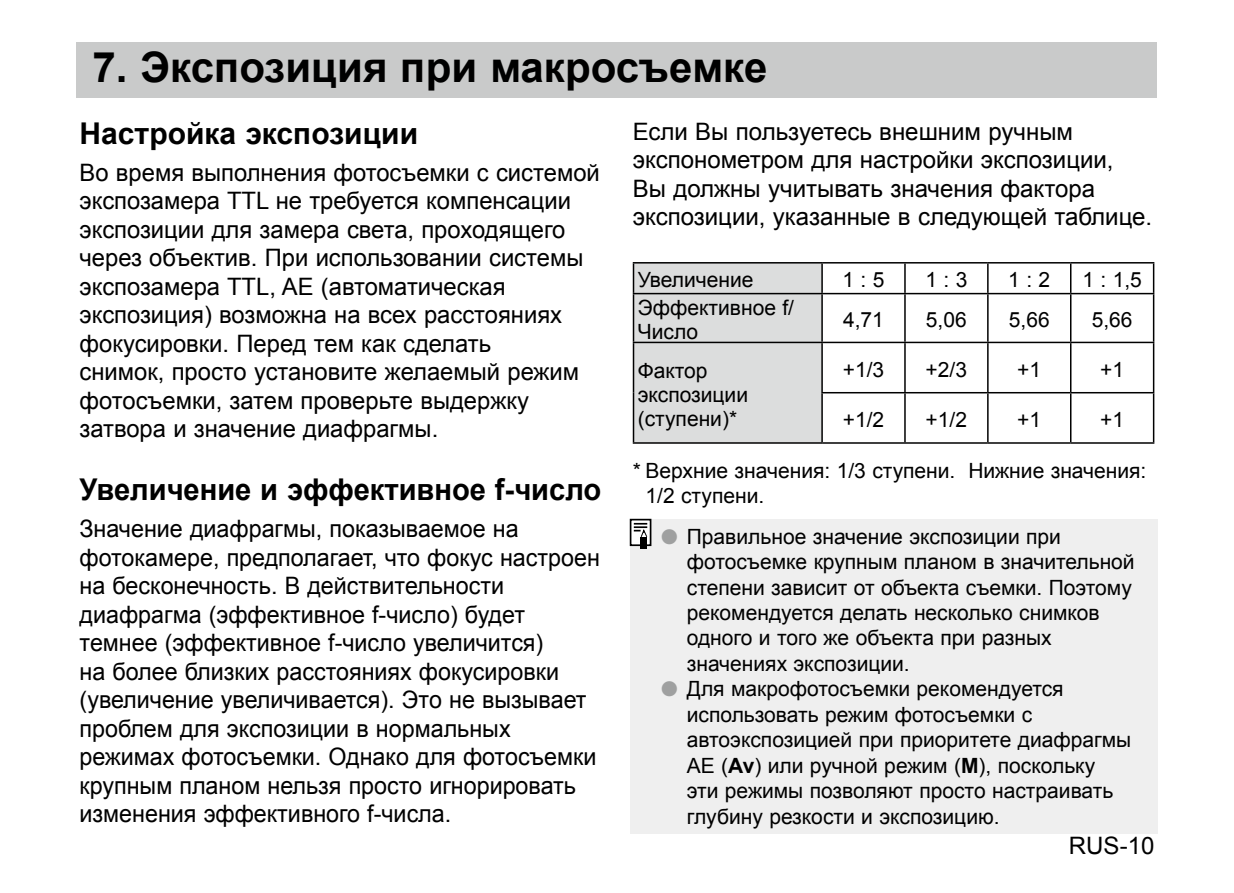
<style>
.page{position:relative;width:1234px;height:893px;background:#fff}
.page>*{position:absolute;margin:0;border:0;box-sizing:border-box;transform-origin:0 0}
.t1{font:700 42px "Arial";color:#000}
.t2{font:700 30px "Arial";color:#000}
.t3{font:24px/28.5px "Arial";color:#000}
.t4{font:21px/25.5px "Arial";color:#000}
.s1{color:#9fa0a0}
.s2{font-weight:700}
</style>
<div class="page">
<div style="left:77px;top:43px;width:1080px;height:55px;background:#c9caca"></div>
<div style="left:629px;top:519px;width:528px;height:314px;background:#efefef"></div>
<div style="left:640px;top:537px;width:7px;height:11px;background:#000"></div>
<svg style="left:629px;top:519px;width:22px;height:28px"></svg>
<hr style="left:904px;top:262px;width:83px;height:2px;background:#000">
<hr style="left:987px;top:262px;width:83px;height:2px;background:#000">
<hr style="left:986px;top:264px;width:2px;height:29px;background:#000">
<hr style="left:1070px;top:262px;width:84px;height:2px;background:#000">
<hr style="left:1069px;top:264px;width:2px;height:29px;background:#000">
<hr style="left:1152px;top:264px;width:2px;height:29px;background:#000">
<hr style="left:904px;top:293px;width:83px;height:1px;background:#000">
<hr style="left:987px;top:293px;width:83px;height:1px;background:#000">
<hr style="left:986px;top:294px;width:2px;height:48px;background:#000">
<hr style="left:1070px;top:293px;width:84px;height:1px;background:#000">
<hr style="left:1069px;top:294px;width:2px;height:48px;background:#000">
<hr style="left:1152px;top:294px;width:2px;height:48px;background:#000">
<hr style="left:904px;top:342px;width:83px;height:1px;background:#000">
<hr style="left:987px;top:342px;width:83px;height:1px;background:#000">
<hr style="left:986px;top:343px;width:2px;height:49px;background:#000">
<hr style="left:1070px;top:342px;width:84px;height:1px;background:#000">
<hr style="left:1069px;top:343px;width:2px;height:49px;background:#000">
<hr style="left:1152px;top:343px;width:2px;height:49px;background:#000">
<hr style="left:904px;top:392px;width:83px;height:1px;background:#000">
<hr style="left:987px;top:392px;width:83px;height:1px;background:#000">
<hr style="left:986px;top:393px;width:2px;height:49px;background:#000">
<hr style="left:1070px;top:392px;width:84px;height:1px;background:#000">
<hr style="left:1069px;top:393px;width:2px;height:49px;background:#000">
<hr style="left:1152px;top:393px;width:2px;height:49px;background:#000">
<hr style="left:904px;top:442px;width:83px;height:2px;background:#000">
<hr style="left:987px;top:442px;width:83px;height:2px;background:#000">
<hr style="left:1070px;top:442px;width:84px;height:2px;background:#000">
<hr style="left:821px;top:262px;width:83px;height:2px;background:#000">
<svg style="left:904px;top:264px;width:1px;height:29px"></svg>
<hr style="left:821px;top:293px;width:83px;height:1px;background:#000">
<hr style="left:904px;top:294px;width:1px;height:48px;background:#000">
<hr style="left:632px;top:262px;width:189px;height:2px;background:#000">
<hr style="left:632px;top:264px;width:2px;height:29px;background:#000">
<hr style="left:632px;top:293px;width:189px;height:1px;background:#000">
<hr style="left:632px;top:294px;width:2px;height:48px;background:#000">
<hr style="left:632px;top:342px;width:189px;height:1px;background:#000">
<hr style="left:632px;top:343px;width:2px;height:50px;background:#000">
<hr style="left:632px;top:393px;width:2px;height:49px;background:#000">
<hr style="left:632px;top:442px;width:189px;height:2px;background:#000">
<div style="left:633px;top:263px;width:189px;height:180px;background:#dcdddd"></div>
<hr style="left:821px;top:294px;width:1px;height:48px;background:#000">
<hr style="left:821px;top:342px;width:83px;height:1px;background:#000">
<hr style="left:821px;top:343px;width:1px;height:49px;background:#000">
<hr style="left:904px;top:343px;width:1px;height:49px;background:#000">
<hr style="left:821px;top:392px;width:83px;height:1px;background:#000">
<hr style="left:821px;top:393px;width:1px;height:49px;background:#000">
<hr style="left:904px;top:393px;width:1px;height:49px;background:#000">
<hr style="left:821px;top:442px;width:83px;height:2px;background:#000">
<h1 class="t1" style="left:92px;top:40px;width:676px">7. Экспозиция при макросъемке</h1>
<p class="t2" style="left:80px;top:114px;width:340px">Настройка экспозиции</p>
<p class="t3" style="left:80px;top:158px;width:521px">Во время выполнения фотосъемки с системой экспозамера TTL не требуется компенсации экспозиции для замера света, проходящего через объектив. При использовании системы экспозамера TTL, AE (автоматическая экспозиция) возможна на всех расстояниях фокусировки. Перед тем как сделать<br>снимок, просто установите желаемый режим фотосъемки, затем проверьте выдержку затвора и значение диафрагмы.</p>
<p class="t2" style="left:80px;top:470px;width:523px">Увеличение и эффективное -f число</p>
<p class="t3" style="left:80px;top:515px;width:521px">Значение диафрагмы, показываемое на фотокамере, предполагает, что фокус настроен на бесконечность В. действительности диафрагма (эффективное -f число) будет темнее (эффективное -f число увеличится(<br>на более близких расстояниях фокусировки (увеличение увеличивается .) Это не вызывает проблем для экспозиции в нормальных режимах фотосъемки. Однако для фотосъемки крупным планом нельзя просто игнорировать изменения эффективного -f числа.</p>
<p class="t3" style="left:632px;top:117px;width:521px">Если Вы пользуетесь внешним ручным экспонометром для настройки экспозиции, Вы должны учитывать значения фактора экспозиции, указанные в следующей таблице.</p>
<p class="t4" style="left:637px;top:266px;width:158px;line-height:27.9px">Увеличение<br>Эффективное /f</p>
<p class="t4" style="left:637px;top:313px;width:71px;line-height:38.7px">Число<br>Фактор</p>
<p class="t4" style="left:637px;top:383px;width:112px;line-height:24px">экспозиции (ступени *(</p>
<p class="t4" style="left:842px;top:267px;width:44px">5:1</p>
<p class="t4" style="left:925px;top:267px;width:44px">3:1</p>
<p class="t4" style="left:1008px;top:267px;width:44px">2:1</p>
<p class="t4" style="left:1082px;top:267px;width:61px">:1 1,5</p>
<p class="t4" style="left:842px;top:307px;width:42px">4,71</p>
<p class="t4" style="left:925px;top:307px;width:42px">5,06</p>
<p class="t4" style="left:1008px;top:307px;width:42px">5,66</p>
<p class="t4" style="left:1091px;top:307px;width:42px">5,66</p>
<p class="t4" style="left:842px;top:357px;width:43px">+1/3</p>
<p class="t4" style="left:925px;top:357px;width:43px">+2/3</p>
<p class="t4" style="left:1017px;top:357px;width:25px">+1</p>
<p class="t4" style="left:1099px;top:357px;width:25px">+1</p>
<p class="t4" style="left:842px;top:407px;width:43px">+1/2</p>
<p class="t4" style="left:925px;top:407px;width:43px">+1/2</p>
<p class="t4" style="left:1017px;top:407px;width:25px">+1</p>
<p class="t4" style="left:1099px;top:407px;width:25px">+1</p>
<p class="t4" style="left:645px;top:458px;width:311px;text-indent:-13px">* Верхние значения: 1/3 ступени.<br>1/2 ступени.</p>
<p class="t4" style="left:968px;top:458px;width:179px">Нижние значения:</p>
<p class="t4" style="left:686px;top:524px;width:449px;text-indent:-26px"><span class="s1">●</span> Правильное значение экспозиции при фотосъемке крупным планом в значительной степени зависит от объекта съемки. Поэтому рекомендуется делать несколько снимков одного и того же объекта при разных значениях экспозиции.</p>
<p class="t4" style="left:686px;top:677px;width:446px;text-indent:-26px"><span class="s1">●</span> Для макрофотосъемки рекомендуется использовать режим фотосъемки с автоэкспозицией при приоритете диафрагмы AE (<span class="s2">Av</span>) или ручной режим (<span class="s2">M</span> ,) поскольку эти режимы позволяют просто настраивать глубину резкости и экспозицию.</p>
<p class="t3" style="left:1068px;top:831px;width:87px">RUS-10</p>
</div>
